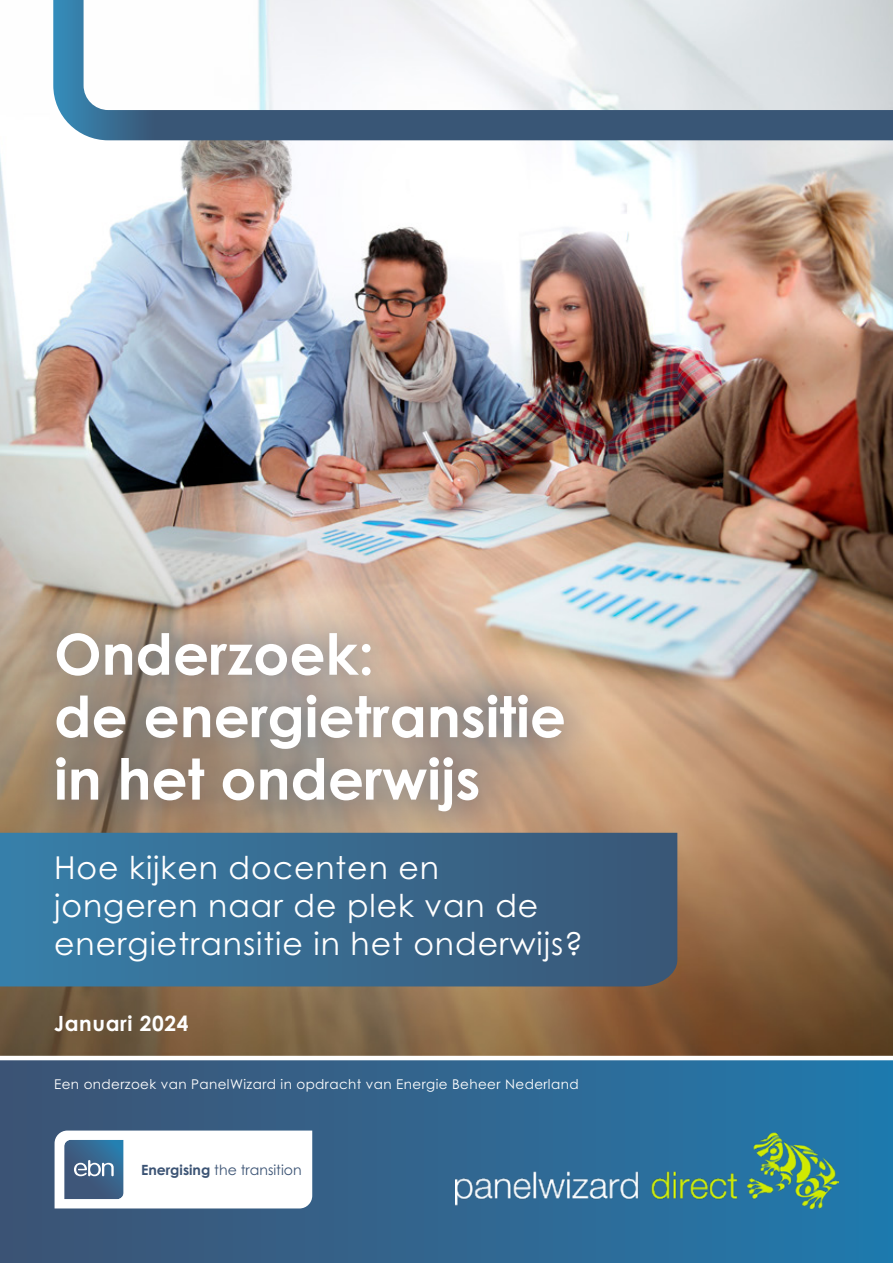
<style>
.page{position:relative;width:893px;height:1263px;background:#fff}
.page>*{position:absolute;margin:0;border:0;box-sizing:border-box;transform-origin:0 0}
.t1{font:700 56.55px/62.4px "Century Gothic Pro";color:#fff}
.t2{font:31.5px/37.8px "Century Gothic Pro";letter-spacing:.03em;color:#fff}
.t3{font:700 21px "Century Gothic Pro";letter-spacing:.03em;color:#fff}
.t4{font:14.1px "Century Gothic Pro";color:#3b5374}
.t5{font:13.5px "Century Gothic Pro";letter-spacing:.03em;color:#fff}
.s1{font-weight:700}
</style>
<div class="page">
<img style="left:0;top:140px;width:893px;height:916px">
<svg style="left:53px;top:0;width:840px;height:140px"></svg>
<div style="left:0;top:1060px;width:893px;height:203px;background:linear-gradient(to right,#405474,#2179ad)"></div>
<svg style="left:55px;top:1130px;width:257px;height:78px"></svg>
<div style="left:11px;top:588px;width:598px;height:268px;background:#395473;opacity:.51"></div>
<svg style="left:0;top:833px;width:677px;height:153px;background:#386a8f"></svg>
<img style="left:455px;top:1132px;width:384px;height:77px">
<h1 class="t1" style="left:54px;top:622px;width:513px">Onderzoek:<br>de energietransitie in het onderwijs</h1>
<p class="t2" style="left:54px;top:849px;width:530px">Hoe kijken docenten en jongeren naar de plek van de energietransitie in het onderwijs?</p>
<p class="t3" style="left:54px;top:1010px;width:136px">Januari 2024</p>
<p class="t5" style="left:54px;top:1076px;width:526px">Een onderzoek van PanelWizard in opdracht van Energie Beheer Nederland</p>
<p class="t4" style="left:141px;top:1161px;width:162px"><span class="s1">Energising</span> the transition</p>
</div>
